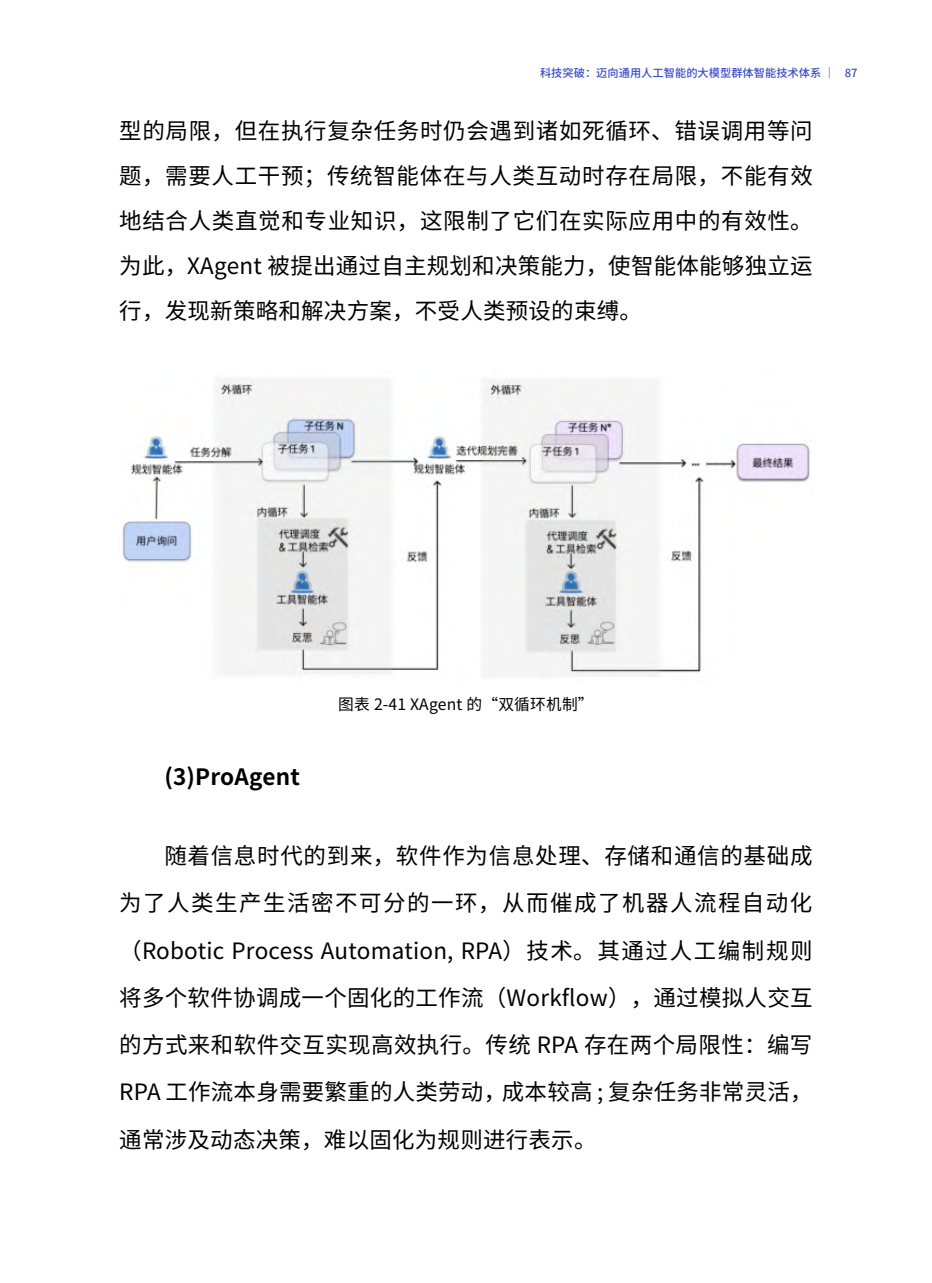
<style>
.page{position:relative;width:932px;height:1283px;background:#fff}
.page>*{position:absolute;margin:0;border:0;box-sizing:border-box;transform-origin:0 0}
.t1{font:22.5px/47.2px "Source Han Sans CN";letter-spacing:.01em;color:#000;text-align:justify}
.t2{font:700 22.5px "Source Han Sans CN";letter-spacing:.01em;color:#000}
.t3{font:15.75px "Source Han Sans CN";letter-spacing:.01em;color:#000}
.t4{font:500 11.25px "Source Han Sans CN";color:#3b4bc4}
</style>
<div class="page">
<img style="left:119px;top:378px;width:691px;height:299px">
<p class="t4" style="left:540px;top:67px;width:319px">科技突破：迈向通用人工智能的大模型群体智能技术体系 ｜ 87</p>
<p class="t1" style="left:119px;top:109px;width:695px;line-height:45px">型的局限，但在执行复杂任务时仍会遇到诸如死循环、错误调用等问题，需要人工干预；传统智能体在与人类互动时存在局限，不能有效地结合人类直觉和专业知识，这限制了它们在实际应用中的有效性。为此，XAgent 被提出通过自主规划和决策能力，使智能体能够独立运行，发现新策略和解决方案，不受人类预设的束缚。</p>
<p class="t2" style="left:164px;top:764px;width:137px">(3)ProAgent</p>
<p class="t3" style="left:338px;top:695px;width:257px">图表 2-41 XAgent 的“双循环机制”</p>
<p class="t1" style="left:119px;top:832px;width:695px;text-indent:45px">随着信息时代的到来，软件作为信息处理、存储和通信的基础成为了人类生产生活密不可分的一环，从而催成了机器人流程自动化（Robotic Process Automation, RPA）技术。其通过人工编制规则将多个软件协调成一个固化的工作流（Workflow），通过模拟人交互的方式来和软件交互实现高效执行。传统 RPA 存在两个局限性：编写RPA 工作流本身需要繁重的人类劳动，成本较高 ; 复杂任务非常灵活，通常涉及动态决策，难以固化为规则进行表示。</p>
</div>
